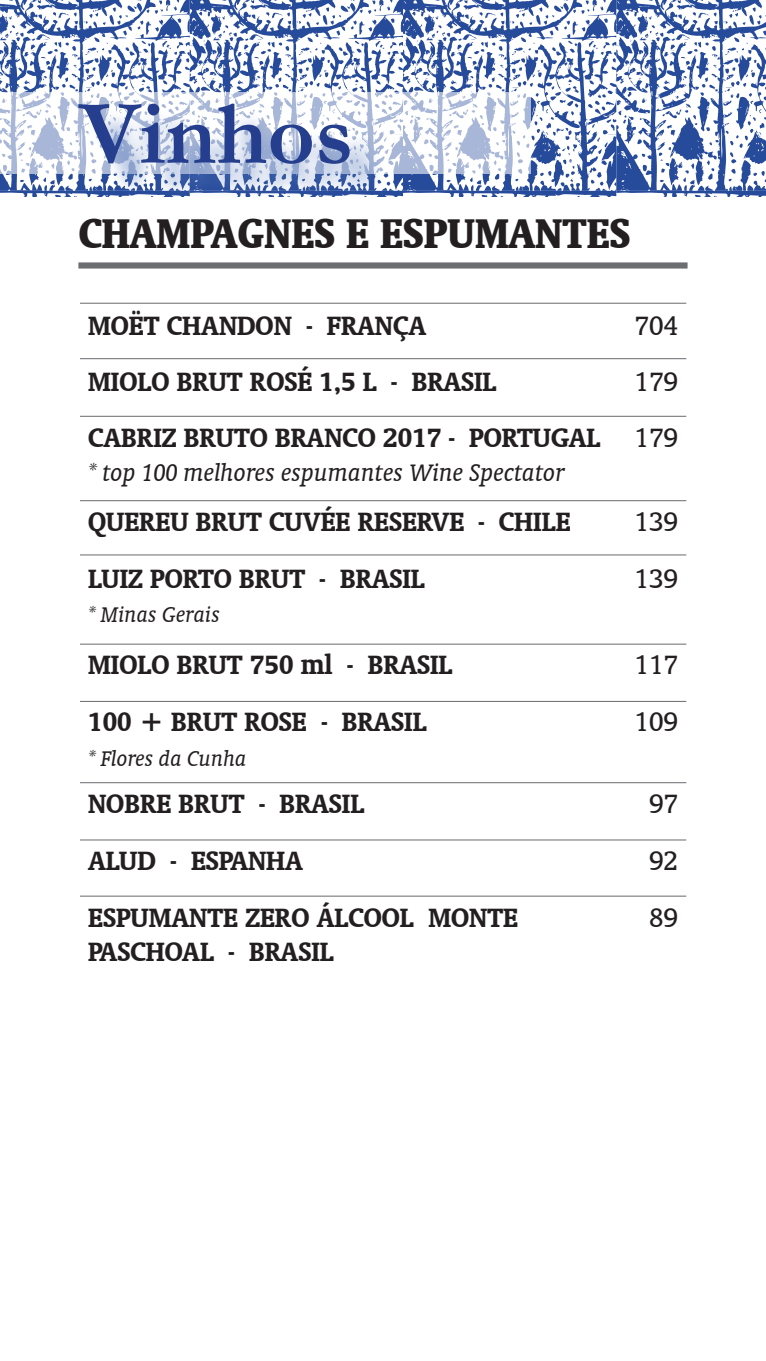
<style>
.page{position:relative;width:766px;height:1361px;background:#fff}
.page>*{position:absolute;margin:0;border:0;box-sizing:border-box;transform-origin:0 0}
.t1{font:700 91.8px "Garamond";color:#253f8e}
.t2{font:700 condensed 47.1px "Oranda BT";color:#231f20}
.t3{font:700 30px/34.5px "Oranda BT";color:#231f20}
.t4{font:30px "Oranda BT";color:#231f20}
.t5{font:italic 27px "Oranda BT";color:#231f20}
.t6{font:italic 24px "Oranda BT";color:#231f20}
</style>
<div class="page">
<svg style="left:0;top:0;width:765px;height:196px"></svg>
<svg style="left:0;top:92px;width:531px;height:81px"></svg>
<div style="left:84px;top:110px;width:302px;height:91px;background:#6081bf;opacity:.6"></div>
<div style="left:78px;top:262px;width:609px;height:6px;background:#6c6d70"></div>
<hr style="left:80px;top:643px;width:606px;height:1px;background:#6c6d70">
<hr style="left:80px;top:701px;width:606px;height:1px;background:#6c6d70">
<hr style="left:80px;top:782px;width:606px;height:1px;background:#6c6d70">
<hr style="left:80px;top:839px;width:606px;height:1px;background:#6c6d70">
<hr style="left:80px;top:895px;width:606px;height:1px;background:#6c6d70">
<hr style="left:80px;top:416px;width:606px;height:1px;background:#6c6d70">
<hr style="left:80px;top:554px;width:606px;height:1px;background:#6c6d70">
<hr style="left:80px;top:500px;width:606px;height:1px;background:#6c6d70">
<hr style="left:80px;top:358px;width:606px;height:1px;background:#6c6d70">
<hr style="left:80px;top:303px;width:606px;height:1px;background:#6c6d70">
<h1 class="t1" style="left:79px;top:79px;width:275px">Vinhos</h1>
<p class="t2" style="left:78px;top:206px;width:553px">CHAMPAGNES E ESPUMANTES</p>
<p class="t3" style="left:88px;top:308px;width:339px">MOËT CHANDON - FRANÇA</p>
<p class="t4" style="left:634px;top:309px;width:45px">704</p>
<p class="t3" style="left:88px;top:364px;width:410px">MIOLO BRUT ROSÉ 1,5 L - BRASIL</p>
<p class="t4" style="left:634px;top:364px;width:45px">179</p>
<p class="t3" style="left:88px;top:419px;width:513px">CABRIZ BRUTO BRANCO 2017 - PORTUGAL</p>
<p class="t5" style="left:88px;top:457px;width:478px">* top 100 melhores espumantes Wine Spectator</p>
<p class="t4" style="left:634px;top:420px;width:45px">179</p>
<p class="t3" style="left:88px;top:503px;width:483px">QUEREU BRUT CUVÉE RESERVE - CHILE</p>
<p class="t4" style="left:634px;top:504px;width:45px">139</p>
<p class="t3" style="left:88px;top:560px;width:338px">LUIZ PORTO BRUT - BRASIL</p>
<p class="t6" style="left:88px;top:601px;width:133px">* Minas Gerais</p>
<p class="t4" style="left:634px;top:561px;width:45px">139</p>
<p class="t3" style="left:88px;top:647px;width:366px">MIOLO BRUT 750 ml - BRASIL</p>
<p class="t4" style="left:634px;top:648px;width:45px">117</p>
<p class="t3" style="left:88px;top:704px;width:340px">100 + BRUT ROSE - BRASIL</p>
<p class="t6" style="left:88px;top:744px;width:160px">* Flores da Cunha</p>
<p class="t4" style="left:634px;top:704px;width:45px">109</p>
<p class="t3" style="left:88px;top:786px;width:277px">NOBRE BRUT - BRASIL</p>
<p class="t4" style="left:649px;top:787px;width:31px">97</p>
<p class="t3" style="left:88px;top:843px;width:216px">ALUD - ESPANHA</p>
<p class="t4" style="left:649px;top:843px;width:31px">92</p>
<p class="t3" style="left:88px;top:899px;width:431px">ESPUMANTE ZERO ÁLCOOL MONTE<br>PASCHOAL - BRASIL</p>
<p class="t4" style="left:649px;top:900px;width:31px">89</p>
</div>
